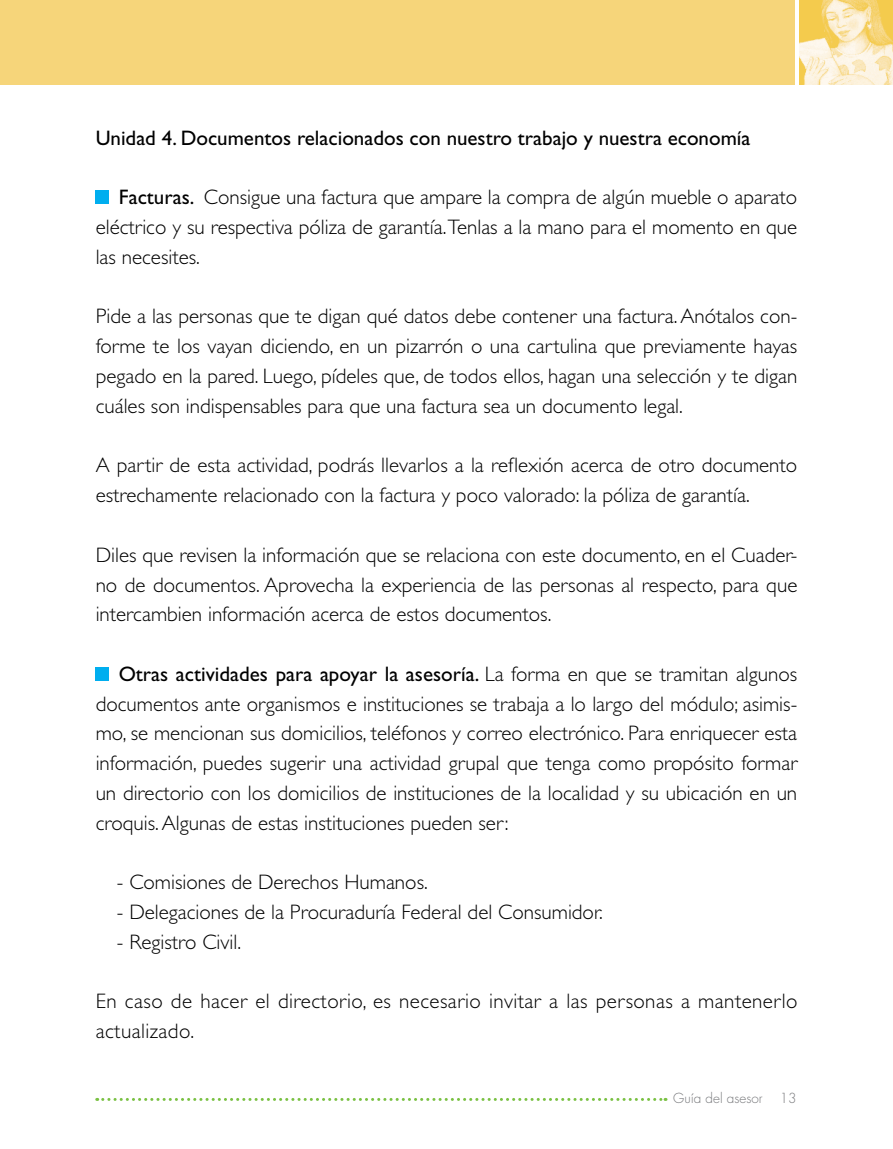
<style>
.page{position:relative;width:893px;height:1149px;background:#fff}
.page>*{position:absolute;margin:0;border:0;box-sizing:border-box;transform-origin:0 0}
.t1{font:300 21px/29.7px "Gill Sans";color:#000;text-align:justify}
.t2{font:300 21px/29.7px "Gill Sans";letter-spacing:.02em;color:#000}
.t3{font:21px "Gill Sans";color:#000}
.t4{font:300 13.5px "Futura Primaria";color:#77787b}
.s1{font-weight:400}
</style>
<div class="page">
<svg style="left:97px;top:1097px;width:569px;height:3px"></svg>
<div style="left:0;top:0;width:893px;height:85px;background:#f6d57a"></div>
<img style="left:799px;top:0;width:94px;height:85px">
<hr style="left:795px;top:0;width:4px;height:85px;background:#fff">
<div style="left:96px;top:667px;width:13px;height:13px;background:#00aeef"></div>
<div style="left:96px;top:190px;width:13px;height:14px;background:#00aeef"></div>
<p class="t3" style="left:96px;top:125px;width:656px">Unidad 4. Documentos relacionados con nuestro trabajo y nuestra economía</p>
<p class="t1" style="left:96px;top:182px;width:703px;text-indent:23px"><span class="s1">Facturas.</span> Consigue una factura que ampare la compra de algún mueble o aparato eléctrico y su respectiva póliza de garantía. Tenlas a la mano para el momento en que las necesites.</p>
<p class="t1" style="left:96px;top:302px;width:703px">Pide a las personas que te digan qué datos debe contener una factura. Anótalos con&shy;forme te los vayan diciendo, en un pizarrón o una cartulina que previamente hayas pegado en la pared. Luego, pídeles que, de todos ellos, hagan una selección y te digan cuáles son indispensables para que una factura sea un documento legal.</p>
<p class="t1" style="left:96px;top:450px;width:703px">A partir de esta actividad, podrás llevarlos a la reflexión acerca de otro documento estrechamente relacionado con la factura y poco valorado: la póliza de garantía.</p>
<p class="t1" style="left:96px;top:540px;width:703px">Diles que revisen la información que se relaciona con este documento, en el Cuader&shy;no de documentos. Aprovecha la experiencia de las personas al respecto, para que intercambien información acerca de estos documentos.</p>
<p class="t1" style="left:96px;top:659px;width:703px;text-indent:23px"><span class="s1">Otras actividades para apoyar la asesoría.</span> La forma en que se tramitan algunos documentos ante organismos e instituciones se trabaja a lo largo del módulo; asimis&shy;mo, se mencionan sus domicilios, teléfonos y correo electrónico. Para enriquecer esta información, puedes sugerir una actividad grupal que tenga como propósito formar un directorio con los domicilios de instituciones de la localidad y su ubicación en un croquis. Algunas de estas instituciones pueden ser:</p>
<p class="t1" style="left:117px;top:867px;width:312px">- Comisiones de Derechos Humanos.</p>
<p class="t1" style="left:117px;top:897px;width:487px">- Delegaciones de la Procuraduría Federal del Consumidor.</p>
<p class="t1" style="left:117px;top:926px;width:126px">- Registro Civil.</p>
<p class="t2" style="left:96px;top:986px;width:703px">En caso de hacer el directorio, es necesario invitar a las personas a mantenerlo actualizado.</p>
<p class="t4" style="left:673px;top:1089px;width:91px">Guía del asesor</p>
<p class="t4" style="left:780px;top:1089px;width:18px">13</p>
</div>
